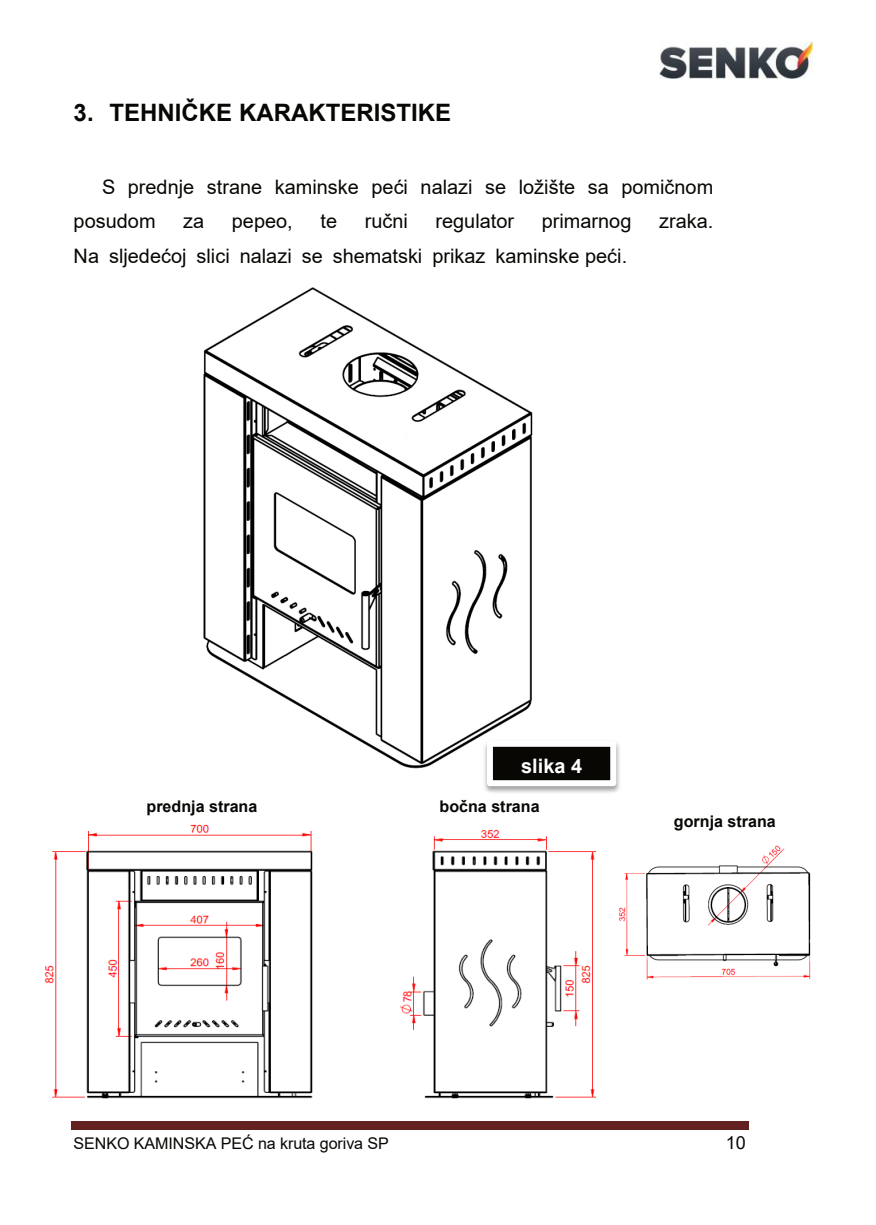
<style>
.page{position:relative;width:876px;height:1225px;background:#fff}
.page>*{position:absolute;margin:0;border:0;box-sizing:border-box;transform-origin:0 0}
.t1{font:700 24px "Arial";color:#080704}
.t2{font:20px/34.6px "Arial";color:#080704}
.t3{font:700 20px "Arial";color:#fff}
.t4{font:18px "Arial";color:#080704}
.t5{font:700 16px "Arial";color:#080704}
.t6{font:16px "Arial";letter-spacing:-.005em;color:#080704}
</style>
<div class="page">
<img style="left:203px;top:287px;width:330px;height:482px">
<img style="left:44px;top:824px;width:553px;height:275px">
<div style="left:71px;top:1121px;width:678px;height:6px;background:#632220"></div>
<hr style="left:71px;top:1128px;width:678px;height:2px;background:#632220">
<img style="left:480px;top:737px;width:140px;height:56px">
<div style="left:487px;top:741px;width:129px;height:45px;background:#080704;border:6px solid #fff"></div>
<img style="left:659px;top:42px;width:153px;height:37px">
<img style="left:618px;top:845px;width:193px;height:135px">
<p class="t1" style="left:74px;top:104px;width:379px">3. TEHNIČKE KARAKTERISTIKE</p>
<p class="t2" style="left:74px;top:171px;width:641px;text-indent:28px">S prednje strane kaminske peći nalazi se ložište sa pomičnom posudom</p>
<p class="t2" style="left:183px;top:206px;width:23px">za</p>
<p class="t2" style="left:232px;top:206px;width:62px">pepeo,</p>
<p class="t2" style="left:320px;top:206px;width:18px">te</p>
<p class="t2" style="left:365px;top:206px;width:45px">ručni</p>
<p class="t2" style="left:435px;top:206px;width:80px">regulator</p>
<p class="t2" style="left:542px;top:206px;width:91px">primarnog</p>
<p class="t2" style="left:659px;top:206px;width:56px">zraka.</p>
<p class="t2" style="left:74px;top:240px;width:555px">Na sljedećoj slici nalazi se shematski prikaz kaminske peći.</p>
<p class="t3" style="left:521px;top:758px;width:63px">slika 4</p>
<p class="t5" style="left:147px;top:800px;width:112px">prednja strana</p>
<p class="t5" style="left:440px;top:800px;width:102px">bočna strana</p>
<p class="t5" style="left:674px;top:815px;width:103px">gornja strana</p>
<p class="t6" style="left:74px;top:1137px;width:317px">SENKO KAMINSKA PEĆ na kruta goriva SP</p>
<p class="t4" style="left:726px;top:1136px;width:22px">10</p>
</div>
